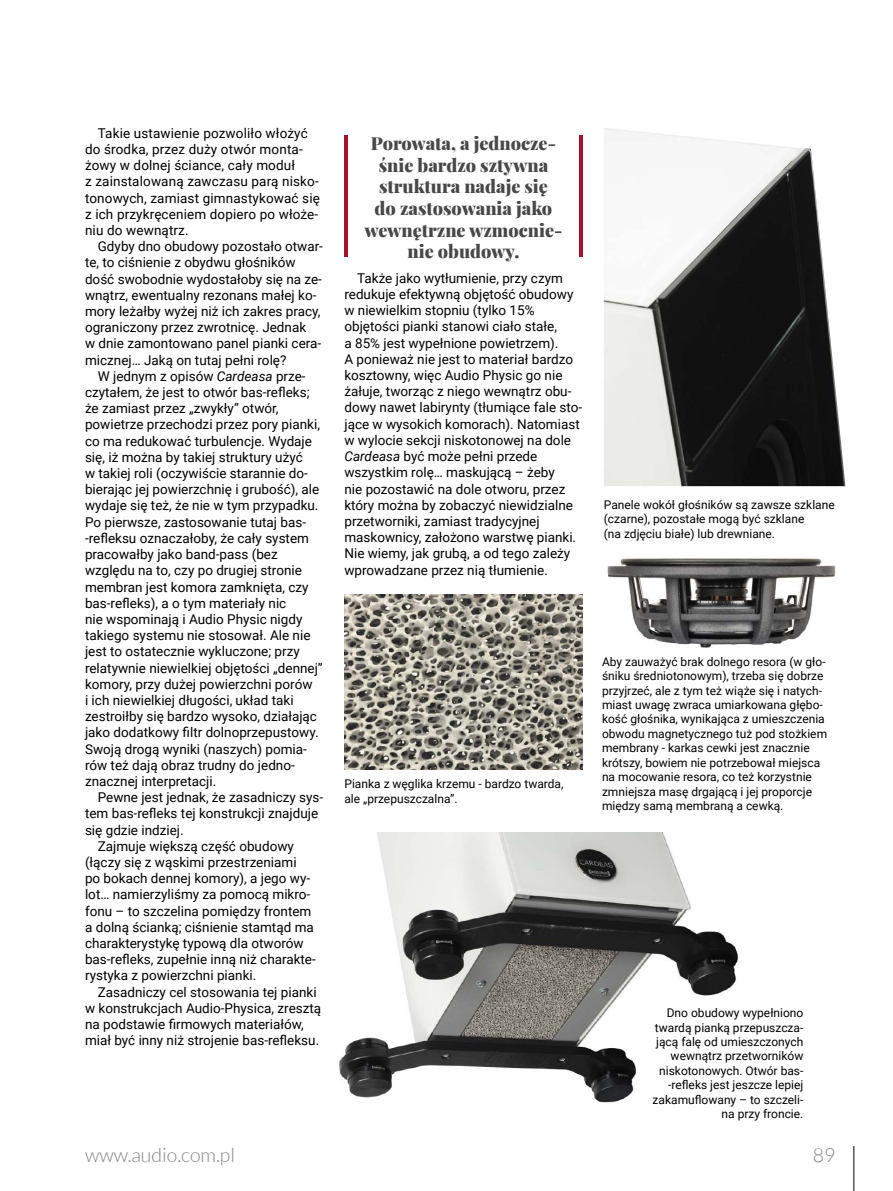
<style>
.page{position:relative;width:893px;height:1191px;background:#fff}
.page>*{position:absolute;margin:0;border:0;box-sizing:border-box;transform-origin:0 0}
.t1{font:300 19.5px "Lato";color:#858585}
.t2{font:900 18px/21.6px "Playfair Display";color:#484848;text-align:center}
.t3{font:13.5px/16.2px "Roboto";color:#000}
.t4{font:12px/14.4px "Roboto";color:#000}
.s1{font-style:italic}
</style>
<div class="page">
<hr style="left:854px;top:1145px;width:1px;height:46px;background:#000">
<img style="left:339px;top:832px;width:400px;height:271px">
<img style="left:604px;top:128px;width:241px;height:358px">
<img style="left:344px;top:594px;width:239px;height:176px">
<img style="left:607px;top:558px;width:229px;height:90px">
<hr style="left:344px;top:135px;width:4px;height:121px;background:#a9132a">
<hr style="left:579px;top:135px;width:4px;height:121px;background:#a9132a">
<p class="t3" style="left:85px;top:124px;width:236px;text-indent:13px">Takie ustawienie pozwoliło włożyć do środka, przez duży otwór monta&shy;żowy w dolnej ściance, cały moduł<br>z zainstalowaną zawczasu parą nisko&shy;tonowych, zamiast gimnastykować się z ich przykręceniem dopiero po włoże&shy;niu do wewnątrz.</p>
<p class="t3" style="left:85px;top:238px;width:239px;text-indent:13px">Gdyby dno obudowy pozostało otwar&shy;te, to ciśnienie z obydwu głośników dość swobodnie wydostałoby się na ze&shy;wnątrz, ewentualny rezonans małej ko&shy;mory leżałby wyżej niż ich zakres pracy, ograniczony przez zwrotnicę. Jednak<br>w dnie zamontowano panel pianki cera&shy;micznej… Jaką on tutaj pełni rolę?</p>
<p class="t3" style="left:85px;top:367px;width:239px;text-indent:13px">W jednym z opisów <span class="s1">Cardeasa</span> prze&shy;czytałem, że jest to otwór bas-refleks; że zamiast przez „zwykły” otwór, powietrze przechodzi przez pory pianki, co ma redukować turbulencje. Wydaje się, iż można by takiej struktury użyć<br>w takiej roli (oczywiście starannie do&shy;bierając jej powierzchnię i grubość), ale wydaje się też, że nie w tym przypadku.<br>Po pierwsze, zastosowanie tutaj bas--refleksu oznaczałoby, że cały system pracowałby jako band-pass (bez względu na to, czy po drugiej stronie membran jest komora zamknięta, czy bas-refleks), a o tym materiały nic<br>nie wspominają i Audio Physic nigdy takiego systemu nie stosował. Ale nie jest to ostatecznie wykluczone; przy relatywnie niewielkiej objętości „dennej” komory, przy dużej powierzchni porów<br>i ich niewielkiej długości, układ taki zestroiłby się bardzo wysoko, działając jako dodatkowy filtr dolnoprzepustowy.<br>Swoją drogą wyniki (naszych) pomia&shy;rów też dają obraz trudny do jedno&shy;znacznej interpretacji.</p>
<p class="t3" style="left:98px;top:788px;width:227px">Pewne jest jednak, że zasadniczy sys-</p>
<p class="t3" style="left:85px;top:805px;width:235px">tem bas-refleks tej konstrukcji znajduje</p>
<p class="t3" style="left:85px;top:821px;width:100px">się gdzie indziej.</p>
<p class="t3" style="left:98px;top:837px;width:198px">Zajmuje większą część obudowy</p>
<p class="t3" style="left:85px;top:853px;width:213px">(łączy się z wąskimi przestrzeniami</p>
<p class="t3" style="left:85px;top:869px;width:227px">po bokach dennej komory), a jego wy-</p>
<p class="t3" style="left:85px;top:886px;width:227px">lot… namierzyliśmy za pomocą mikro-</p>
<p class="t3" style="left:85px;top:902px;width:228px">fonu – to szczelina pomiędzy frontem</p>
<p class="t3" style="left:85px;top:918px;width:230px">a dolną ścianką; ciśnienie stamtąd ma</p>
<p class="t3" style="left:85px;top:934px;width:220px">charakterystykę typową dla otworów</p>
<p class="t3" style="left:85px;top:950px;width:232px">bas-refleks, zupełnie inną niż charakte-</p>
<p class="t3" style="left:85px;top:967px;width:173px">rystyka z powierzchni pianki.</p>
<p class="t3" style="left:98px;top:983px;width:220px">Zasadniczy cel stosowania tej pianki</p>
<p class="t3" style="left:85px;top:999px;width:238px">w konstrukcjach Audio-Physica, zresztą</p>
<p class="t3" style="left:85px;top:1015px;width:220px">na podstawie firmowych materiałów,</p>
<p class="t3" style="left:85px;top:1031px;width:236px">miał być inny niż strojenie bas-refleksu.</p>
<h2 class="t2" style="left:364px;top:131px;width:200px">Porowata, a jednocze&shy;śnie bardzo sztywna struktura nadaje się<br>do zastosowania jako wewnętrzne wzmocnie&shy;nie obudowy.</h2>
<p class="t3" style="left:344px;top:269px;width:239px;text-indent:13px">Także jako wytłumienie, przy czym redukuje efektywną objętość obudowy w niewielkim stopniu (tylko 15% objętości pianki stanowi ciało stałe,<br>a 85% jest wypełnione powietrzem).<br>A ponieważ nie jest to materiał bardzo kosztowny, więc Audio Physic go nie żałuje, tworząc z niego wewnątrz obu&shy;dowy nawet labirynty (tłumiące fale sto&shy;jące w wysokich komorach). Natomiast w wylocie sekcji niskotonowej na dole <span class="s1">Cardeasa</span> być może pełni przede wszystkim rolę… maskującą – żeby<br>nie pozostawić na dole otworu, przez który można by zobaczyć niewidzialne przetworniki, zamiast tradycyjnej maskownicy, założono warstwę pianki.<br>Nie wiemy, jak grubą, a od tego zależy wprowadzane przez nią tłumienie.</p>
<p class="t4" style="left:604px;top:497px;width:232px">Panele wokół głośników są zawsze szklane (czarne), pozostałe mogą być szklane<br>(na zdjęciu białe) lub drewniane.</p>
<p class="t4" style="left:344px;top:776px;width:221px">Pianka z węglika krzemu - bardzo twarda, ale „przepuszczalna”.</p>
<p class="t4" style="left:602px;top:654px;width:227px">Aby zauważyć brak dolnego resora (w gło&shy;śniku średniotonowym), trzeba się dobrze przyjrzeć, ale z tym też wiąże się i natych&shy;miast uwagę zwraca umiarkowana głębo&shy;kość głośnika, wynikająca z umieszczenia obwodu magnetycznego tuż pod stożkiem membrany - karkas cewki jest znacznie krótszy, bowiem nie potrzebował miejsca na mocowanie resora, co też korzystnie zmniejsza masę drgającą i jej proporcje między samą membraną a cewką.</p>
<p class="t4" style="left:653px;top:1005px;width:152px;text-align:right">Dno obudowy wypełniono twardą pianką przepuszcza&shy;jącą falę od umieszczonych wewnątrz przetworników niskotonowych. Otwór bas--refleks jest jeszcze lepiej zakamuflowany – to szczeli&shy;na przy froncie.</p>
<h1 class="t1" style="left:85px;top:1144px;width:151px">www.audio.com.pl</h1>
<h1 class="t1" style="left:813px;top:1144px;width:24px">89</h1>
</div>
